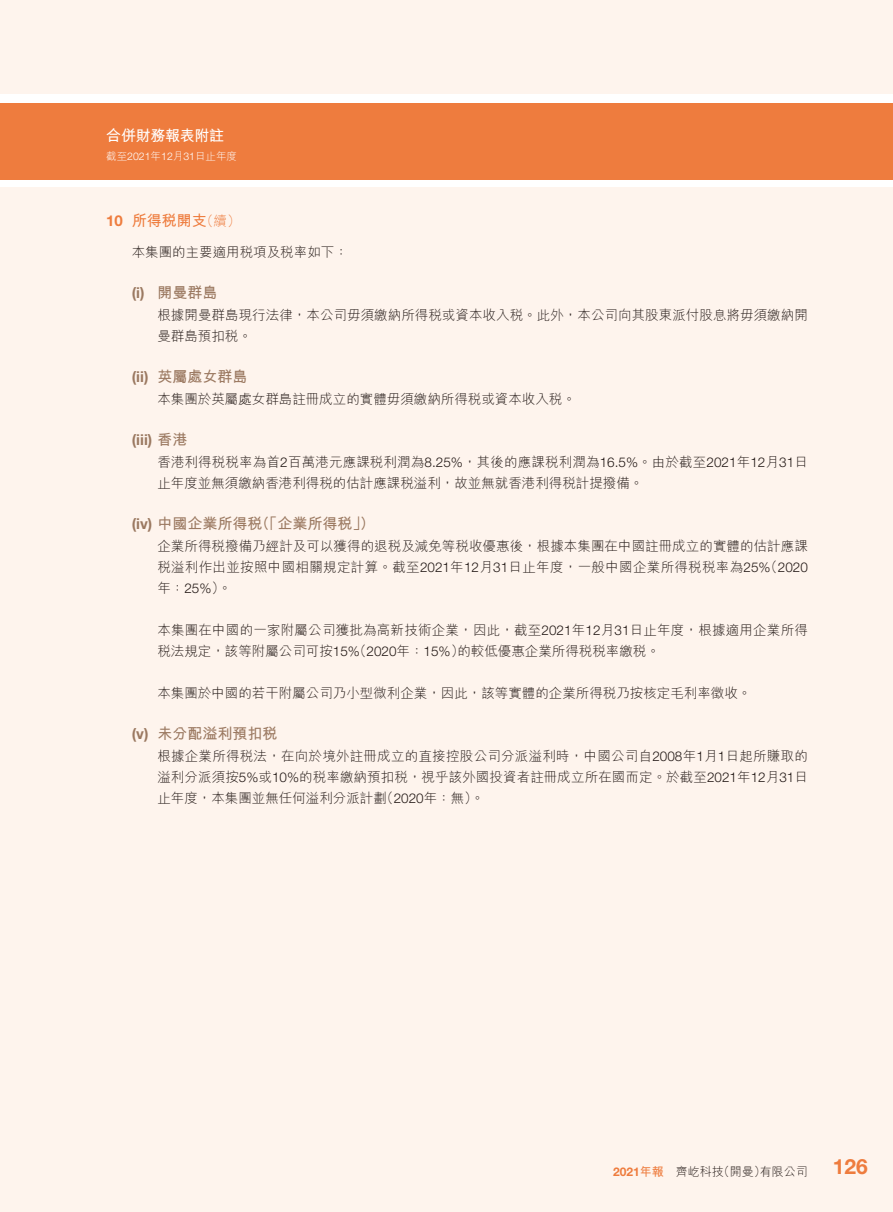
<style>
.page{position:relative;width:893px;height:1212px;background:#fff}
.page>*{position:absolute;margin:0;border:0;box-sizing:border-box;transform-origin:0 0}
.t1{font:700 21px "Helvetica Neue LT Std";color:#ee7c3e}
.t2{font:700 15px "M Hei HK";color:#9b7961}
.t3{font:700 15px "Helvetica Neue LT Std";color:#9b7961}
.t4{font:700 15px "M Hei HK";letter-spacing:-.02em;color:#fff}
.t5{font:700 15px "M Hei HK";color:#ee7c3e}
.t6{font:700 15px "Helvetica Neue LT Std";color:#ee7c3e}
.t7{font:300 13.5px/21px "M Hei HK";letter-spacing:.005em;color:#231916}
.t8{font:300 13.5px/21px "M Hei HK";letter-spacing:.025em;color:#231916}
.t9{font:300 13.5px "Helvetica Neue LT Std";color:#231916}
.t10{font:300 13.5px "M Hei HK";color:#ee7c3e}
.t11{font:300 12px "M Hei HK";color:#231916}
.t12{font:700 12px "Helvetica Neue LT Std";color:#ee7c3e}
.t13{font:300 10.5px "M Hei HK";color:#fff}
.s1{font-family:"Helvetica Neue LT Std"}
.s2{font-family:"M Hei HK"}
</style>
<div class="page">
<div style="left:0;top:187px;width:893px;height:1025px;background:#fef4ed"></div>
<div style="left:0;top:103px;width:893px;height:76px;background:#ee7c3e"></div>
<div style="left:0;top:0;width:893px;height:94px;background:#fef4ed"></div>
<p class="t4" style="left:106px;top:125px;width:119px">合併財務報表附註</p>
<p class="t13" style="left:106px;top:148px;width:132px">截至<span class="s1">2021</span>年<span class="s1">12</span>月<span class="s1">31</span>日止年度</p>
<p class="t6" style="left:106px;top:211px;width:18px">10</p>
<p class="t5" style="left:132px;top:210px;width:76px">所得稅開支</p>
<p class="t10" style="left:200px;top:212px;width:42px">（續(</p>
<p class="t7" style="left:132px;top:241px;width:217px">本集團的主要適用稅項及稅率如下：</p>
<p class="t2" style="left:157px;top:282px;width:61px">開曼群島</p>
<p class="t3" style="left:132px;top:284px;width:14px">) i(</p>
<p class="t3" style="left:132px;top:368px;width:18px">i i( )</p>
<p class="t7" style="left:157px;top:304px;width:652px">根據開曼群島現行法律，本公司毋須繳納所得稅或資本收入稅。此外，本公司向其股東派付股息將毋須繳納開曼群島預扣稅。</p>
<p class="t2" style="left:157px;top:366px;width:91px">英屬處女群島</p>
<p class="t7" style="left:157px;top:388px;width:420px">本集團於英屬處女群島註冊成立的實體毋須繳納所得稅或資本收入稅。</p>
<p class="t3" style="left:132px;top:431px;width:57px">(iii) <span class="s2">香港</span></p>
<p class="t7" style="left:157px;top:451px;width:652px">香港利得稅稅率為首<span class="s1">2</span>百萬港元應課稅利潤為<span class="s1">8.25%</span>，其後的應課稅利潤為<span class="s1">16.5%</span>。由於截至<span class="s1">2021</span>年<span class="s1">12</span>月<span class="s1">31</span>日止年度並無須繳納香港利得稅的估計應課稅溢利，故並無就香港利得稅計提撥備。</p>
<p class="t2" style="left:255px;top:513px;width:121px">（「企業所得稅 (「</p>
<p class="t2" style="left:132px;top:513px;width:132px"><span class="s1">i v( )</span> 中國企業所得稅</p>
<p class="t7" style="left:157px;top:535px;width:652px">企業所得稅撥備乃經計及可以獲得的退稅及減免等稅收優惠後，根據本集團在中國註冊成立的實體的估計應課</p>
<p class="t9" style="left:764px;top:558px;width:45px"><span class="s2">)</span>2020</p>
<p class="t8" style="left:157px;top:556px;width:615px">稅溢利作出並按照中國相關規定計算。截至<span class="s1">2021</span>年<span class="s1">12</span>月<span class="s1">31</span>日止年度，一般中國企業所得稅稅率為<span class="s1">25%</span>年：<span class="s1">25%</span> 。(</p>
<p class="t7" style="left:457px;top:619px;width:352px;text-indent:-300px">本集團在中國的一家附屬公司獲批為高新技術企業，因此，截至<span class="s1">2021</span>年<span class="s1">12</span>月<span class="s1">31</span>日止年度，根據適用企業所得的較低優惠企業所得稅稅率繳稅。</p>
<p class="t9" style="left:353px;top:643px;width:113px"><span class="s2">（</span>2020<span class="s2">年：</span>15%<span class="s2">）</span></p>
<p class="t7" style="left:157px;top:640px;width:204px">稅法規定，該等附屬公司可按<span class="s1">15%</span></p>
<p class="t7" style="left:157px;top:682px;width:595px">本集團於中國的若干附屬公司乃小型微利企業，因此，該等實體的企業所得稅乃按核定毛利率徵收。</p>
<p class="t2" style="left:157px;top:723px;width:121px">未分配溢利預扣稅</p>
<p class="t3" style="left:132px;top:725px;width:18px">v( )</p>
<p class="t7" style="left:157px;top:745px;width:652px">根據企業所得稅法，在向於境外註冊成立的直接控股公司分派溢利時，中國公司自<span class="s1">2008</span>年月<span class="s1">1 1</span>日起所賺取的</p>
<p class="t7" style="left:157px;top:766px;width:652px">溢利分派須按<span class="s1">5%</span>或<span class="s1">10%</span>的稅率繳納預扣稅，視乎該外國投資者註冊成立所在國而定。於截至<span class="s1">2021</span>年<span class="s1">12</span>月<span class="s1">31</span>日</p>
<p class="t7" style="left:380px;top:787px;width:106px">（<span class="s1">2020</span>年：無。(</p>
<p class="t7" style="left:157px;top:787px;width:231px">止年度，本集團並無任何溢利分派計劃</p>
<p class="t12" style="left:613px;top:1164px;width:52px">2021<span class="s2">年報</span></p>
<p class="t11" style="left:718px;top:1163px;width:49px">（開曼）</p>
<p class="t11" style="left:676px;top:1163px;width:49px">齊屹科技</p>
<p class="t11" style="left:760px;top:1163px;width:49px">有限公司</p>
<h1 class="t1" style="left:833px;top:1153px;width:37px">126</h1>
</div>
